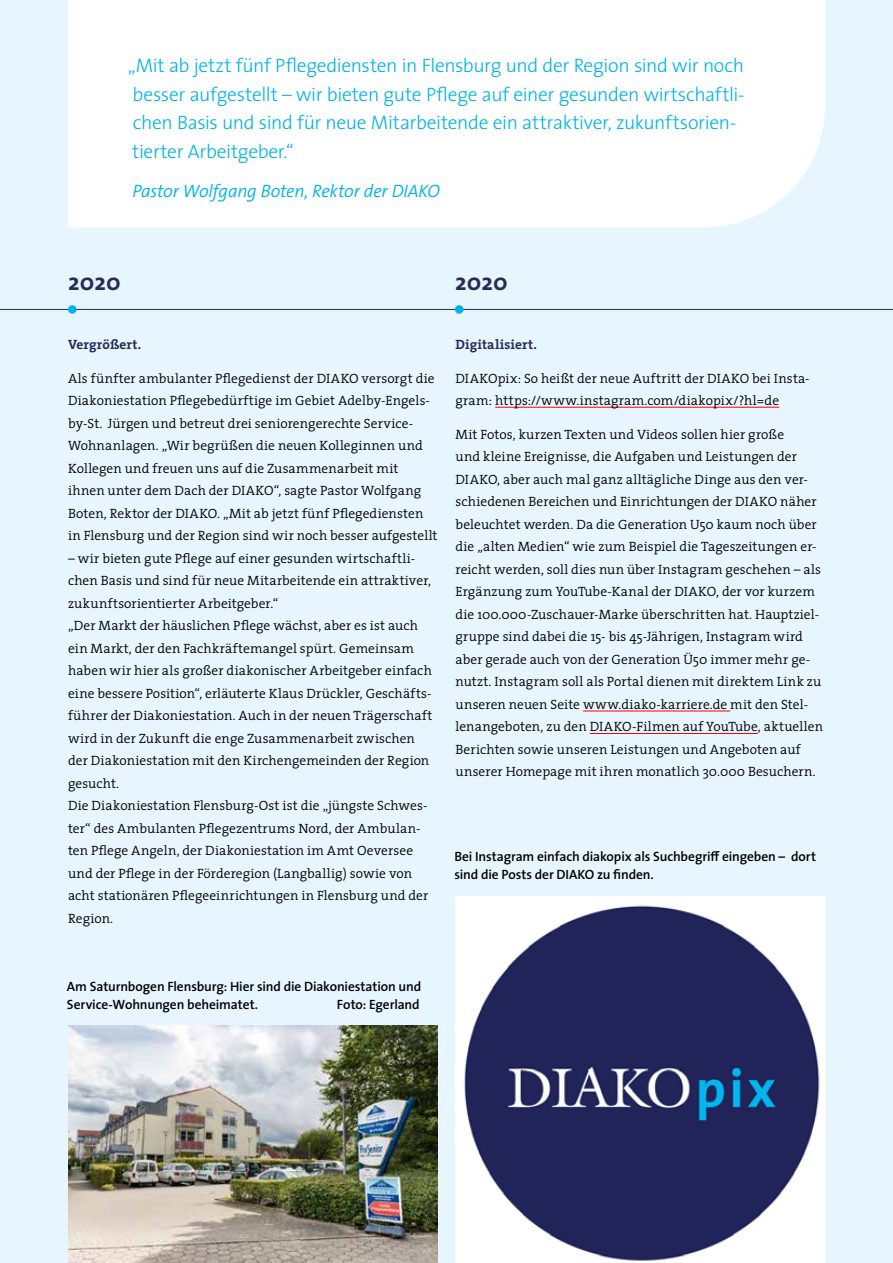
<style>
.page{position:relative;width:893px;height:1263px;background:#e6f5fe}
.page>*{position:absolute;margin:0;border:0;box-sizing:border-box;transform-origin:0 0}
.t1{font:700 24px "The Sans";letter-spacing:.01em;color:#232d5b}
.t2{font:300 19.5px/28.5px "The Sans";letter-spacing:-.02em;color:#00b1eb}
.t3{font:italic 300 18px "The Sans";letter-spacing:-.015em;color:#00b1eb}
.t4{font:300 13.5px/22.5px "The Serif";letter-spacing:.005em;color:#000}
.t5{font:600 13.5px/18px "The Sans";letter-spacing:-.01em;color:#000}
.t6{font:700 13.5px "The Serif";letter-spacing:.01em;color:#232d5b}
</style>
<div class="page">
<hr style="left:0;top:309px;width:893px;height:1px;background:#232d5b">
<div style="left:68px;top:305px;width:9px;height:9px;background:#00b1eb;border-radius:50%"></div>
<div style="left:455px;top:305px;width:8px;height:9px;background:#00b1eb;border-radius:50%"></div>
<div style="left:68px;top:0;width:757px;height:227px;background:#fff"></div>
<img style="left:68px;top:1026px;width:370px;height:237px">
<hr style="left:495px;top:407px;width:284px;height:1px;background:#f00">
<hr style="left:583px;top:711px;width:147px;height:1px;background:#f00">
<hr style="left:590px;top:733px;width:168px;height:1px;background:#f00">
<img style="left:455px;top:897px;width:370px;height:366px">
<p class="t2" style="left:128px;top:51px;width:618px">„Mit ab jetzt fünf Pflegediensten in Flensburg und der Region sind wir noch besser aufgestellt – wir bieten gute Pflege auf einer gesunden wirtschaftli&shy;chen Basis und sind für neue Mitarbeitende ein attraktiver, zukunftsorien&shy;tierter Arbeitgeber.“</p>
<h3 class="t3" style="left:133px;top:176px;width:309px">Pastor Wolfgang Boten, Rektor der DIAKO</h3>
<h1 class="t1" style="left:68px;top:262px;width:54px">2020</h1>
<h1 class="t1" style="left:455px;top:262px;width:54px">2020</h1>
<p class="t6" style="left:68px;top:333px;width:75px">Vergrößert.</p>
<p class="t4" style="left:68px;top:366px;width:371px">Als fünfter ambulanter Pflegedienst der DIAKO versorgt die Diakoniestation Pflegebedürftige im Gebiet Adelby-Engels&shy;by-St. Jürgen und betreut drei seniorengerechte Service-Wohnanlagen. „Wir begrüßen die neuen Kolleginnen und Kollegen und freuen uns auf die Zusammenarbeit mit ihnen unter dem Dach der DIAKO“, sagte Pastor Wolfgang Boten, Rektor der DIAKO. „Mit ab jetzt fünf Pflegediensten in Flensburg und der Region sind wir noch besser aufgestellt</p>
<p class="t4" style="left:68px;top:546px;width:366px">– wir bieten gute Pflege auf einer gesunden wirtschaftli&shy;chen Basis und sind für neue Mitarbeitende ein attraktiver, zukunftsorientierter Arbeitgeber.“<br>„Der Markt der häuslichen Pflege wächst, aber es ist auch ein Markt, der den Fachkräftemangel spürt. Gemeinsam haben wir hier als großer diakonischer Arbeitgeber einfach eine bessere Position“, erläuterte Klaus Drückler, Geschäfts&shy;führer der Diakoniestation. Auch in der neuen Trägerschaft wird in der Zukunft die enge Zusammenarbeit zwischen der Diakoniestation mit den Kirchengemeinden der Region gesucht.<br>Die Diakoniestation Flensburg-Ost ist die „jüngste Schwes&shy;ter“ des Ambulanten Pflegezentrums Nord, der Ambulan&shy;ten Pflege Angeln, der Diakoniestation im Amt Oeversee und der Pflege in der Förderegion (Langballig) sowie von acht stationären Pflegeeinrichtungen in Flensburg und der Region.</p>
<p class="t6" style="left:455px;top:333px;width:83px">Digitalisiert.</p>
<p class="t4" style="left:455px;top:366px;width:356px">DIAKOpix: So heißt der neue Auftritt der DIAKO bei Insta&shy;gram: https://www.instagram.com/diakopix/?hl=de</p>
<p class="t4" style="left:455px;top:423px;width:369px">Mit Fotos, kurzen Texten und Videos sollen hier große<br>und kleine Ereignisse, die Aufgaben und Leistungen der DIAKO, aber auch mal ganz alltägliche Dinge aus den ver&shy;schiedenen Bereichen und Einrichtungen der DIAKO näher beleuchtet werden. Da die Generation U50 kaum noch über die „alten Medien“ wie zum Beispiel die Tageszeitungen er&shy;reicht werden, soll dies nun über Instagram geschehen – als Ergänzung zum YouTube-Kanal der DIAKO, der vor kurzem die 100.000-Zuschauer-Marke überschritten hat. Hauptziel&shy;gruppe sind dabei die 15- bis 45-Jährigen, Instagram wird aber gerade auch von der Generation Ü50 immer mehr ge&shy;nutzt. Instagram soll als Portal dienen mit direktem Link zu unseren neuen Seite www.diako-karriere.de mit den Stel&shy;lenangeboten, zu den DIAKO-Filmen auf YouTube, aktuellen Berichten sowie unseren Leistungen und Angeboten auf unserer Homepage mit ihren monatlich 30.000 Besuchern.</p>
<p class="t5" style="left:454px;top:847px;width:363px">Bei Instagram einfach diakopix als Suchbegriff eingeben – dort sind die Posts der DIAKO zu finden.</p>
<p class="t5" style="left:67px;top:977px;width:356px">Am Saturnbogen Flensburg: Hier sind die Diakoniestation und<br>Service-Wohnungen beheimatet.</p>
<p class="t5" style="left:337px;top:995px;width:84px">Foto: Egerland</p>
</div>
